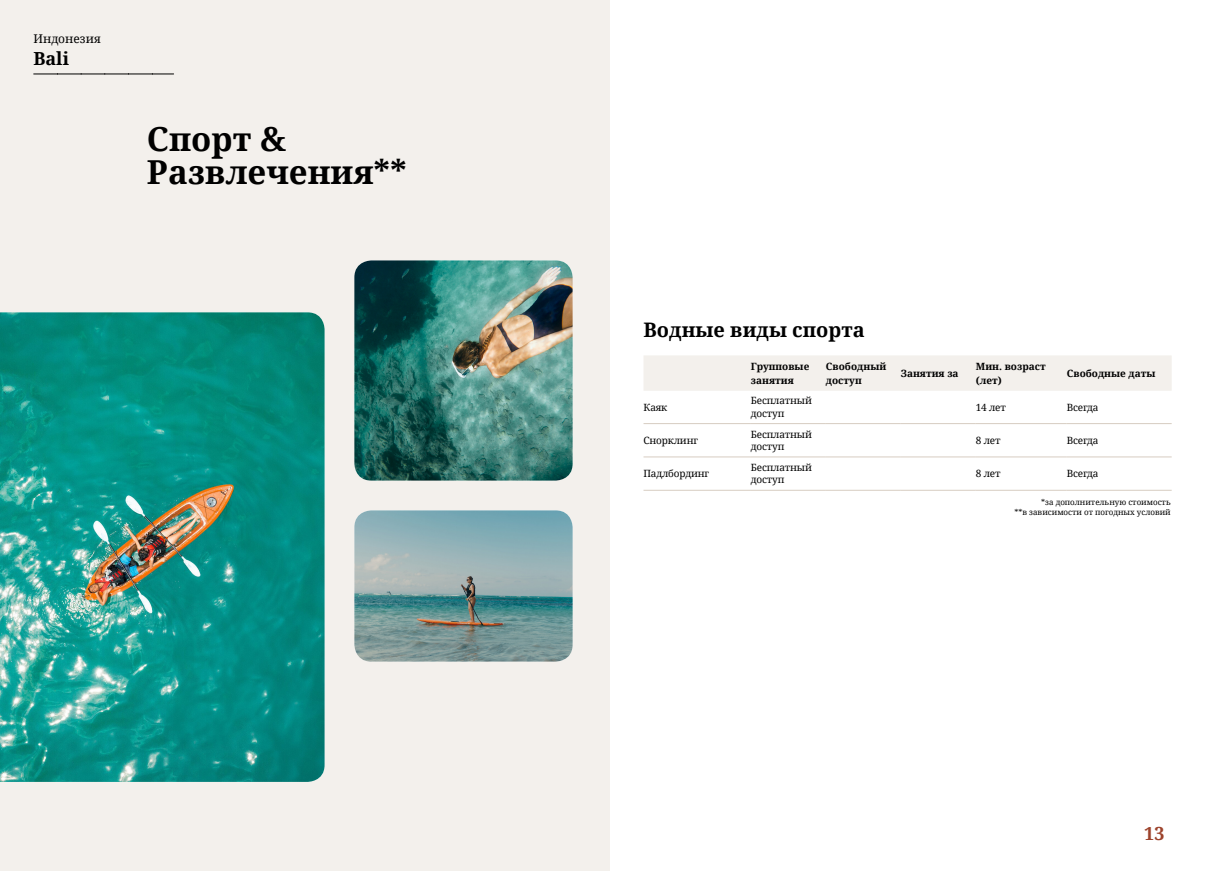
<style>
.page{position:relative;width:1219px;height:871px;background:#fff}
.page>*{position:absolute;margin:0;border:0;box-sizing:border-box;transform-origin:0 0}
.t1{font:700 33px/33px "Noto Serif";color:#000}
.t2{font:700 20px "Noto Serif";color:#000}
.t3{font:700 18px "Noto Serif";color:#000}
.t4{font:700 18px "Noto Serif";color:#9d432c}
.t5{font:12px "Noto Serif";color:#000}
.t6{font:10px/12px "Noto Serif";letter-spacing:-.015em;color:#000}
.t7{font:700 10px/14px "Noto Serif";color:#000}
.t8{font:8px/9.6px "Noto Serif";color:#000;text-align:right}
</style>
<div class="page">
<div style="left:0;top:0;width:609px;height:870px;background:#f3f0ec"></div>
<img style="left:354px;top:260px;width:219px;height:220px">
<img style="left:0;top:312px;width:325px;height:469px">
<img style="left:354px;top:510px;width:219px;height:151px">
<svg style="left:34px;top:74px;width:140px;height:1px"></svg>
<div style="left:644px;top:355px;width:528px;height:35px;background:#f3f0ec"></div>
<hr style="left:643px;top:423px;width:108px;height:1px;background:#d7cdc1">
<hr style="left:751px;top:423px;width:75px;height:1px;background:#d7cdc1">
<hr style="left:826px;top:423px;width:75px;height:1px;background:#d7cdc1">
<hr style="left:901px;top:423px;width:75px;height:1px;background:#d7cdc1">
<hr style="left:976px;top:423px;width:91px;height:1px;background:#d7cdc1">
<hr style="left:1067px;top:423px;width:105px;height:1px;background:#d7cdc1">
<hr style="left:643px;top:456px;width:108px;height:1px;background:#d7cdc1">
<hr style="left:751px;top:456px;width:75px;height:1px;background:#d7cdc1">
<hr style="left:826px;top:456px;width:75px;height:1px;background:#d7cdc1">
<hr style="left:901px;top:456px;width:75px;height:1px;background:#d7cdc1">
<hr style="left:976px;top:456px;width:91px;height:1px;background:#d7cdc1">
<hr style="left:1067px;top:456px;width:105px;height:1px;background:#d7cdc1">
<hr style="left:643px;top:489px;width:108px;height:1px;background:#d7cdc1">
<hr style="left:751px;top:489px;width:75px;height:1px;background:#d7cdc1">
<hr style="left:826px;top:489px;width:75px;height:1px;background:#d7cdc1">
<hr style="left:901px;top:489px;width:75px;height:1px;background:#d7cdc1">
<hr style="left:976px;top:489px;width:91px;height:1px;background:#d7cdc1">
<hr style="left:1067px;top:489px;width:105px;height:1px;background:#d7cdc1">
<p class="t5" style="left:33px;top:30px;width:69px">Индонезия</p>
<h3 class="t3" style="left:33px;top:45px;width:37px">Bali</h3>
<h1 class="t1" style="left:147px;top:122px;width:261px">Спорт &amp;<br>Развлечения**</h1>
<h2 class="t2" style="left:643px;top:316px;width:223px">Водные виды спорта</h2>
<p class="t7" style="left:751px;top:358px;width:60px">Групповые занятия</p>
<p class="t7" style="left:826px;top:358px;width:62px">Свободный доступ</p>
<p class="t7" style="left:901px;top:365px;width:59px">Занятия за</p>
<p class="t7" style="left:976px;top:358px;width:71px">Мин. возраст (лет)</p>
<p class="t7" style="left:1067px;top:365px;width:90px">Свободные даты</p>
<p class="t6" style="left:643px;top:400px;width:25px">Каяк</p>
<p class="t6" style="left:751px;top:394px;width:63px">Бесплатный доступ</p>
<p class="t6" style="left:976px;top:400px;width:32px">14 лет</p>
<p class="t6" style="left:1067px;top:400px;width:33px">Всегда</p>
<p class="t6" style="left:643px;top:433px;width:56px">Снорклинг</p>
<p class="t6" style="left:751px;top:427px;width:63px">Бесплатный доступ</p>
<p class="t6" style="left:976px;top:433px;width:26px">8 лет</p>
<p class="t6" style="left:1067px;top:433px;width:33px">Всегда</p>
<p class="t6" style="left:643px;top:467px;width:67px">Падлбординг</p>
<p class="t6" style="left:751px;top:461px;width:63px">Бесплатный доступ</p>
<p class="t6" style="left:976px;top:467px;width:26px">8 лет</p>
<p class="t6" style="left:1067px;top:467px;width:33px">Всегда</p>
<p class="t8" style="left:1014px;top:496px;width:158px">*за дополнительную стоимость<br>**в зависимости от погодных условий</p>
<h3 class="t4" style="left:1144px;top:820px;width:22px">13</h3>
</div>
